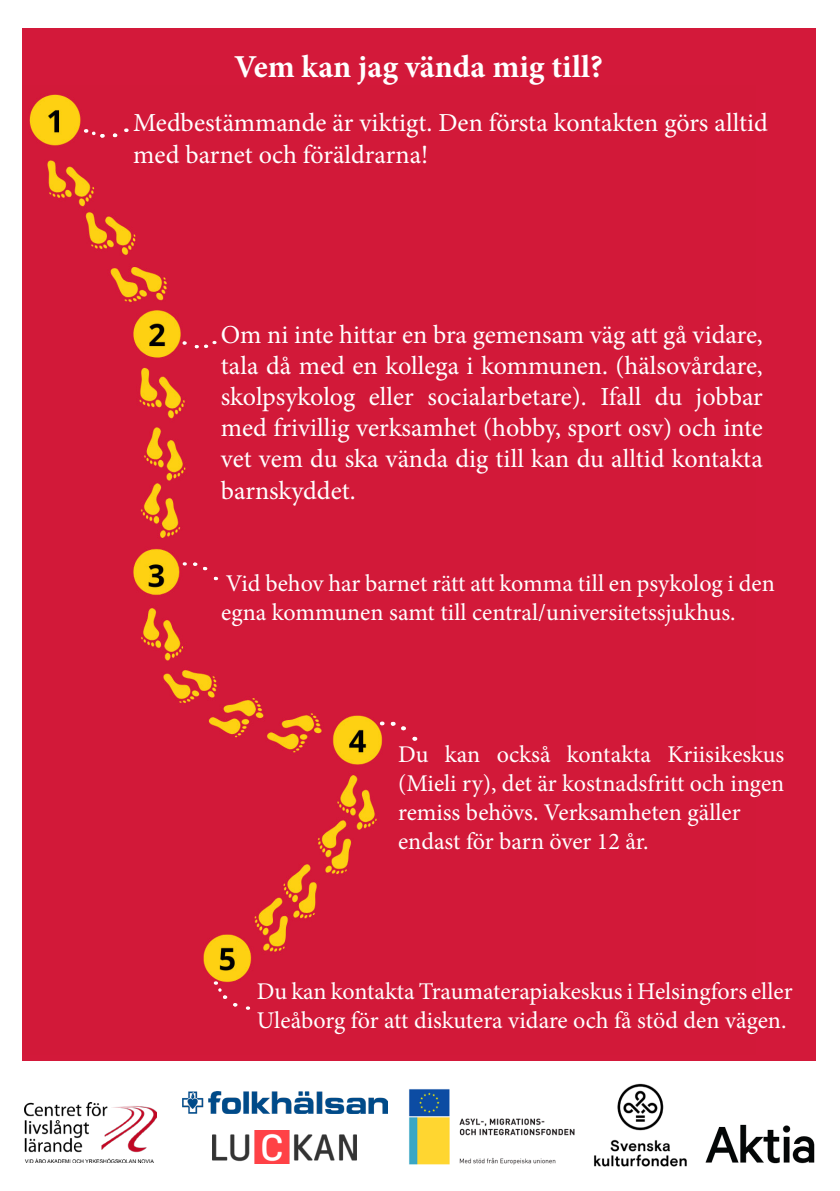
<style>
.page{position:relative;width:840px;height:1191px;background:#fff}
.page>*{position:absolute;margin:0;border:0;box-sizing:border-box;transform-origin:0 0}
.t1{font:700 32px "Minion Pro";color:#fff}
.t2{font:26px/31.2px "Minion Pro";color:#fff}
.t3{font:24px/28.8px "Minion Pro";letter-spacing:-.005em;color:#fff}
</style>
<div class="page">
<div style="left:22px;top:28px;width:793px;height:1033px;background:#d3193a"></div>
<img style="left:29px;top:94px;width:353px;height:916px">
<img style="left:705px;top:1124px;width:110px;height:40px">
<img style="left:594px;top:1083px;width:93px;height:84px">
<img style="left:409px;top:1089px;width:166px;height:76px">
<img style="left:25px;top:1102px;width:131px;height:60px">
<img style="left:212px;top:1130px;width:144px;height:33px">
<img style="left:182px;top:1091px;width:205px;height:22px">
<svg style="left:85px;top:127px;width:42px;height:13px"></svg>
<svg style="left:180px;top:339px;width:35px;height:11px"></svg>
<svg style="left:184px;top:561px;width:36px;height:22px"></svg>
<svg style="left:381px;top:720px;width:37px;height:24px"></svg>
<svg style="left:213px;top:981px;width:35px;height:29px"></svg>
<p class="t1" style="left:234px;top:45px;width:370px">Vem kan jag vända mig till?</p>
<p class="t2" style="left:133px;top:108px;width:635px">Medbestämmande är viktigt. Den första kontakten görs alltid med barnet och föräldrarna!</p>
<p class="t2" style="left:221px;top:319px;width:543px;text-align:justify">Om ni inte hittar en bra gemensam väg att gå vidare, tala då med en kollega i kommunen. (hälsovårdare, skolpsykolog eller socialarbetare). Ifall du jobbar med frivillig verksamhet (hobby, sport osv) och inte vet vem du ska vända dig till kan du alltid kontakta barnskyddet.</p>
<p class="t3" style="left:221px;top:569px;width:554px">Vid behov har barnet rätt att komma till en psykolog i den egna kommunen samt till central/universitetssjukhus.</p>
<p class="t3" style="left:398px;top:740px;width:387px;text-align:justify">Du kan också kontakta Kriisikeskus (Mieli ry), det är kostnadsfritt och ingen remiss behövs. Verksamheten gäller</p>
<p class="t3" style="left:398px;top:827px;width:252px">endast för barn över 12 år.</p>
<p class="t3" style="left:256px;top:976px;width:537px">Du kan kontakta Traumaterapiakeskus i Helsingfors eller<br>Uleåborg för att diskutera vidare och få stöd den vägen.</p>
</div>
